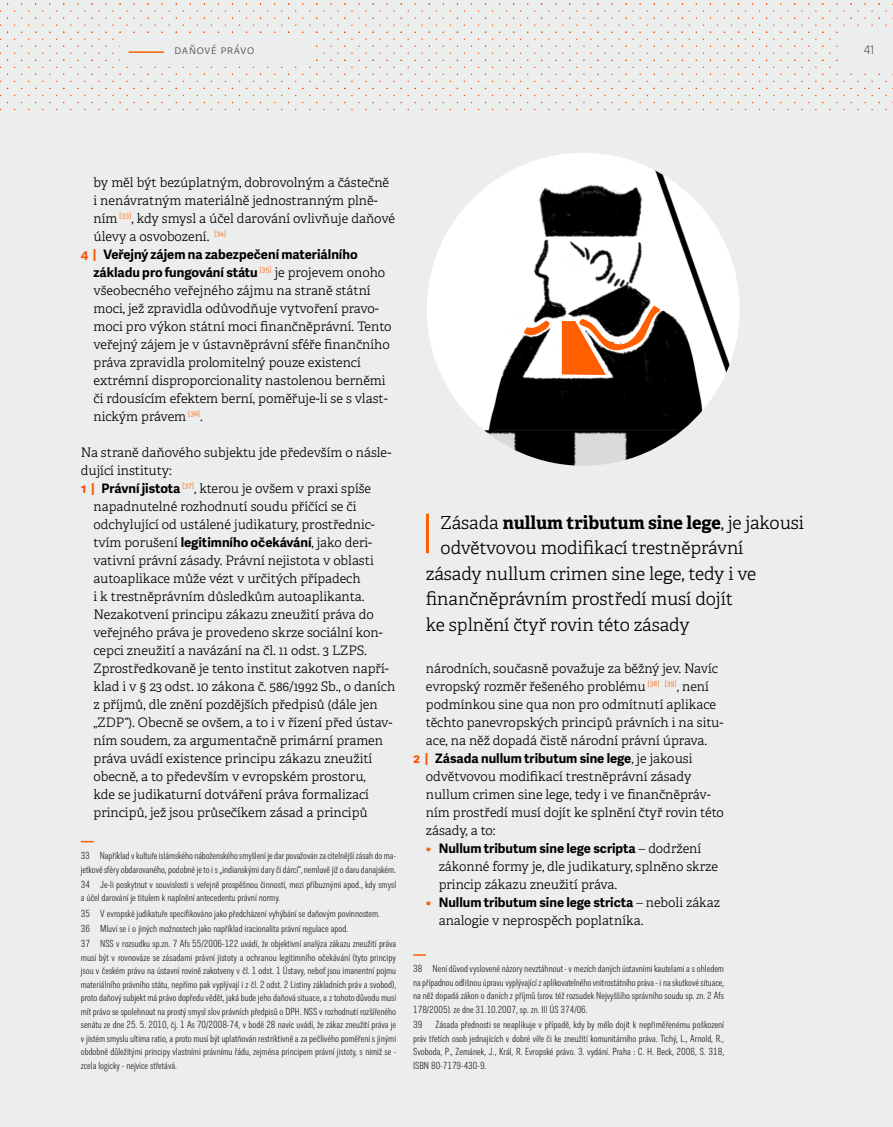
<style>
.page{position:relative;width:893px;height:1127px;background:#eceded}
.page>*{position:absolute;margin:0;border:0;box-sizing:border-box;transform-origin:0 0}
.t1{font:300 18px "Adelle";letter-spacing:-.005em;color:#000}
.t2{font:700 18px "Adelle";letter-spacing:-.005em;color:#000}
.t3{font:300 13.05px/18px "Adelle";color:#000}
.t4{font:700 13.05px/18px "Adelle Sans";color:#000}
.t5{font:300 12px "Adelle Sans";letter-spacing:.055em;color:#58585a}
.t6{font:100 10.2px/13.5px "Trilon Cond";color:#000}
.s1{color:#ff5000}
.s2{font-family:"Adelle";font-weight:300}
.s3{font-family:"Adelle Sans";font-weight:700;color:#ff5000}
.s4{font-family:"Adelle Sans";font-weight:700}
.s5{font-weight:300}
.s6{font-family:"Adelle";color:#ff5f00}
</style>
<div class="page">
<svg style="left:81px;top:841px;width:13px;height:1px"></svg>
<svg style="left:815px;top:3px;width:78px;height:37px"></svg>
<svg style="left:794px;top:3px;width:8px;height:37px"></svg>
<svg style="left:766px;top:3px;width:8px;height:37px"></svg>
<svg style="left:569px;top:3px;width:93px;height:37px"></svg>
<svg style="left:541px;top:3px;width:8px;height:37px"></svg>
<svg style="left:513px;top:3px;width:8px;height:37px"></svg>
<svg style="left:316px;top:3px;width:93px;height:37px"></svg>
<svg style="left:288px;top:3px;width:8px;height:30px"></svg>
<svg style="left:260px;top:3px;width:8px;height:30px"></svg>
<svg style="left:63px;top:3px;width:93px;height:37px"></svg>
<svg style="left:35px;top:3px;width:8px;height:37px"></svg>
<svg style="left:7px;top:3px;width:8px;height:37px"></svg>
<hr style="left:426px;top:514px;width:3px;height:39px;background:#ff5f00">
<img style="left:427px;top:153px;width:313px;height:313px">
<svg style="left:524px;top:320px;width:26px;height:19px"></svg>
<svg style="left:562px;top:305px;width:99px;height:70px;background:#855235"></svg>
<svg style="left:413px;top:954px;width:13px;height:2px"></svg>
<div style="left:843px;top:27px;width:50px;height:45px;background:#eceded"></div>
<div style="left:121px;top:37px;width:192px;height:29px;background:#eceded"></div>
<hr style="left:129px;top:51px;width:35px;height:2px;background:#ff5f00">
<p class="t5" style="left:175px;top:41px;width:81px">daňové právo</p>
<p class="t5" style="left:864px;top:41px;width:12px">41</p>
<p class="t3" style="left:94px;top:173px;width:303px">by měl být bezúplatným, dobrovolným a částečně i nenávratným materiálně jednostranným plně&shy;ním <sup>[33]</sup>, kdy smysl a účel darování ovlivňuje daňové úlevy a osvobození. <sup>[34]</sup></p>
<p class="t4" style="left:94px;top:244px;width:293px;text-indent:-13px"><span class="s1">4 |</span> Veřejný zájem na zabezpečení materiálního základu pro fungování státu <sup>[35]</sup> <span class="s2">je projevem onoho</span></p>
<p class="t3" style="left:94px;top:281px;width:299px">všeobecného veřejného zájmu na straně státní moci, jež zpravidla odůvodňuje vytvoření pravo&shy;moci pro výkon státní moci finančněprávní. Tento veřejný zájem je v ústavněprávní sféře finančního práva zpravidla prolomitelný pouze existencí extrémní disproporcionality nastolenou berněmi či rdousícím efektem berní, poměřuje-li se s vlast&shy;nickým právem <sup>[36]</sup>.</p>
<p class="t3" style="left:81px;top:443px;width:312px">Na straně daňového subjektu jde především o násle-</p>
<p class="t3" style="left:81px;top:461px;width:93px">dující instituty:</p>
<p class="t3" style="left:81px;top:479px;width:292px"><span class="s3">1 |</span> <span class="s4">Právní jistota</span> <sup>[37]</sup>, kterou je ovšem v praxi spíše</p>
<p class="t3" style="left:94px;top:497px;width:264px">napadnutelné rozhodnutí soudu příčící se či</p>
<p class="t3" style="left:94px;top:515px;width:283px">odchylující od ustálené judikatury, prostřednic-</p>
<p class="t3" style="left:94px;top:533px;width:280px">tvím porušení <span class="s4">legitimního očekávání</span>, jako deri-</p>
<p class="t3" style="left:94px;top:551px;width:282px">vativní právní zásady. Právní nejistota v oblasti</p>
<p class="t3" style="left:94px;top:569px;width:269px">autoaplikace může vézt v určitých případech</p>
<p class="t3" style="left:94px;top:587px;width:272px">i k trestněprávním důsledkům autoaplikanta.</p>
<p class="t3" style="left:94px;top:605px;width:282px">Nezakotvení principu zákazu zneužití práva do</p>
<p class="t3" style="left:94px;top:623px;width:291px">veřejného práva je provedeno skrze sociální kon-</p>
<p class="t3" style="left:94px;top:641px;width:275px">cepci zneužití a navázání na čl. 11 odst. 3 LZPS.</p>
<p class="t3" style="left:94px;top:659px;width:297px">Zprostředkovaně je tento institut zakotven napří-</p>
<p class="t3" style="left:94px;top:677px;width:303px">klad i v § 23 odst. 10 zákona č. 586/1992 Sb., o daních</p>
<p class="t3" style="left:94px;top:695px;width:286px">z příjmů, dle znění pozdějších předpisů (dále jen</p>
<p class="t3" style="left:94px;top:713px;width:300px">„ZDP“). Obecně se ovšem, a to i v řízení před ústav-</p>
<p class="t3" style="left:94px;top:731px;width:291px">ním soudem, za argumentačně primární pramen</p>
<p class="t3" style="left:94px;top:749px;width:280px">práva uvádí existence principu zákazu zneužití</p>
<p class="t3" style="left:94px;top:767px;width:274px">obecně, a to především v evropském prostoru,</p>
<p class="t3" style="left:94px;top:785px;width:277px">kde se judikaturní dotváření práva formalizací</p>
<p class="t3" style="left:94px;top:803px;width:276px">principů, jež jsou průsečíkem zásad a principů</p>
<p class="t6" style="left:81px;top:849px;width:317px">33 Například v kultuře islámského náboženského smyšlení je dar považován za citelnější zásah do ma&shy;jetkové sféry obdarovaného, podobné je to i s „indianskými dary či dárci“, nemluvě již o daru danajském.</p>
<p class="t6" style="left:81px;top:878px;width:317px">34 Je-li poskytnut v souvislosti s veřejně prospěšnou činností, mezi příbuznými apod., kdy smysl a účel darování je titulem k naplnění antecedentu právní normy.</p>
<p class="t6" style="left:81px;top:906px;width:317px;line-height:15.3px">35 V evropské judikatuře specifikováno jako předcházení vyhýbání se daňovým povinnostem.<br>36 Mluví se i o jiných možnostech jako například iracionalita právní regulace apod.<br>37 NSS v rozsudku sp.zn. 7 Afs 55/2006-122 uvádí, že objektivní analýza zákazu zneužití práva</p>
<p class="t6" style="left:81px;top:951px;width:317px;text-align:justify">musí být v rovnováze se zásadami právní jistoty a ochranou legitimního očekávání (tyto principy jsou v českém právu na ústavní rovině zakotveny v čl. 1 odst. 1 Ústavy, neboť jsou imanentní pojmu materiálního právního státu, nepřímo pak vyplývají i z čl. 2 odst. 2 Listiny základních práv a svobod), proto daňový subjekt má právo dopředu vědět, jaká bude jeho daňová situace, a z tohoto důvodu musí mít právo se spolehnout na prostý smysl slov právních předpisů o DPH. NSS v rozhodnutí rozšířeného senátu ze dne 25. 5. 2010, čj. 1 As 70/2008-74, v bodě 28 navíc uvádí, že zákaz zneužití práva je v jistém smyslu ultima ratio, a proto musí být uplatňován restriktivně a za pečlivého poměření s jinými obdobně důležitými principy vlastními právnímu řádu, zejména principem právní jistoty, s nimiž se - zcela logicky - nejvíce střetává.</p>
<h1 class="t2" style="left:441px;top:511px;width:365px"><span class="s5">Zásada</span> nullum tributum sine lege<span class="s5">, je jakousi</span></h1>
<h1 class="t1" style="left:441px;top:537px;width:304px">odvětvovou modifikací trestněprávní</h1>
<h1 class="t1" style="left:426px;top:562px;width:332px">zásady nullum crimen sine lege, tedy i ve</h1>
<h1 class="t1" style="left:426px;top:588px;width:309px">finančněprávním prostředí musí dojít</h1>
<h1 class="t1" style="left:426px;top:613px;width:265px">ke splnění čtyř rovin této zásady</h1>
<p class="t3" style="left:426px;top:659px;width:299px">národních, současně považuje za běžný jev. Navíc evropský rozměr řešeného problému <sup>[38]</sup> <sup>[39]</sup>, není podmínkou sine qua non pro odmítnutí aplikace těchto panevropských principů právních i na situ&shy;ace, na něž dopadá čistě národní právní úprava.</p>
<p class="t4" style="left:413px;top:748px;width:281px"><span class="s1">2 |</span> Zásada nullum tributum sine lege<span class="s2">, je jakousi</span></p>
<p class="t3" style="left:426px;top:767px;width:299px">odvětvovou modifikací trestněprávní zásady nullum crimen sine lege, tedy i ve finančněpráv&shy;ním prostředí musí dojít ke splnění čtyř rovin této zásady, a to:</p>
<p class="t4" style="left:426px;top:838px;width:277px"><span class="s6">•</span> Nullum tributum sine lege scripta <span class="s2">– dodržení</span></p>
<p class="t3" style="left:439px;top:857px;width:281px">zákonné formy je, dle judikatury, splněno skrze princip zákazu zneužití práva.</p>
<p class="t4" style="left:426px;top:892px;width:296px"><span class="s6">•</span> Nullum tributum sine lege stricta <span class="s2">– neboli zákaz</span></p>
<p class="t3" style="left:439px;top:911px;width:206px">analogie v neprospěch poplatníka.</p>
<p class="t6" style="left:413px;top:962px;width:313px;text-align:justify">38 Není důvod vyslovené názory nevztáhnout - v mezích daných ústavními kautelami a s ohledem na případnou odlišnou úpravu vyplývající z aplikovatelného vnitrostátního práva - i na skutkové situace, na něž dopadá zákon o daních z příjmů (srov. též rozsudek Nejvyššího správního soudu sp. zn. 2 Afs 178/2005). ze dne 31.10.2007, sp. zn. III ÚS 374/06.</p>
<p class="t6" style="left:413px;top:1018px;width:11px">39</p>
<p class="t6" style="left:413px;top:1018px;width:312px;text-align:justify;text-indent:22px">Zásada přednosti se neaplikuje v případě, kdy by mělo dojít k nepřiměřenému poškození práv třetích osob jednajících v dobré víře či ke zneužití komunitárního práva. Tichý, L., Arnold, R., Svoboda, P., Zemánek, J., Král, R. Evropské právo. 3. vydání. Praha : C. H. Beck, 2006, S. 318, ISBN 80-7179-430-9.</p>
</div>
